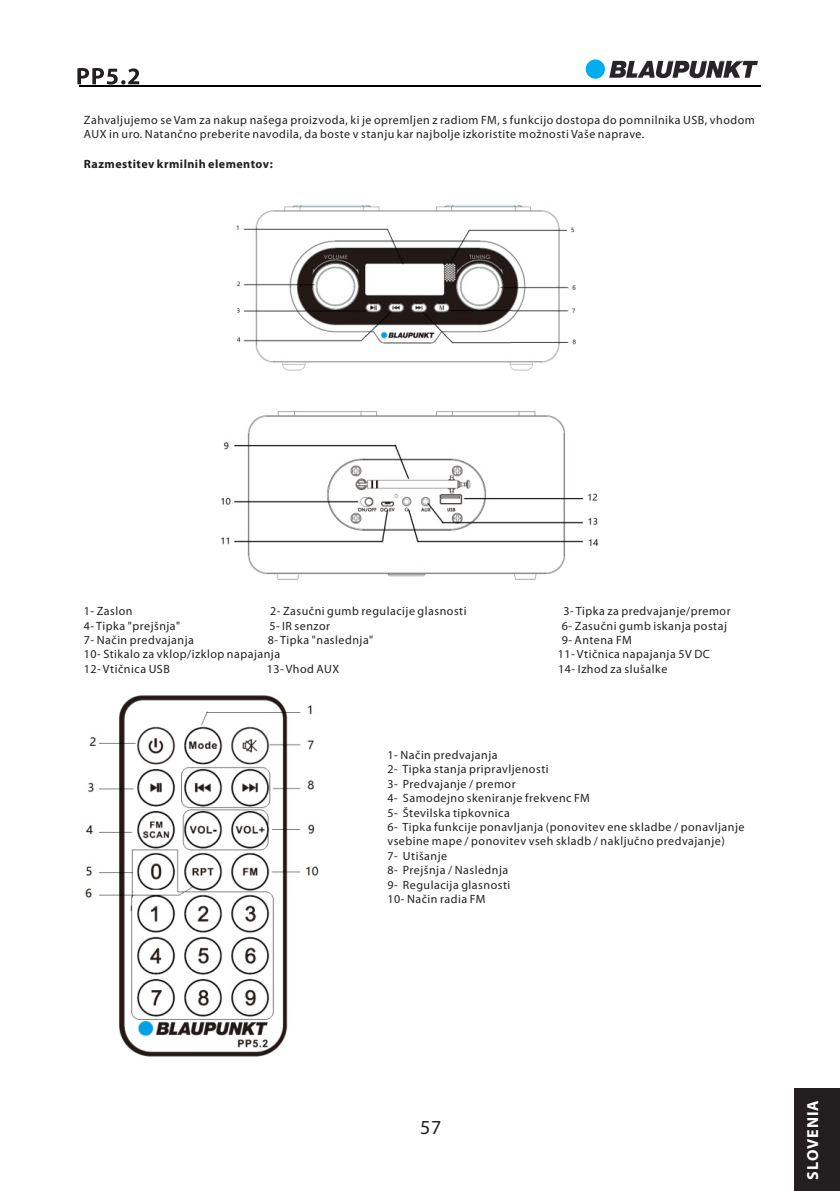
<style>
.page{position:relative;width:840px;height:1191px;background:#fff}
.page>*{position:absolute;margin:0;border:0;box-sizing:border-box;transform-origin:0 0}
.t1{font:20px "Myriad Pro";color:#231f20}
.t2{font:700 16px "Myriad Pro";letter-spacing:.06em;color:#fff}
.t3{font:12px/14.4px "Myriad Pro";letter-spacing:.04em;color:#231f20}
.t4{font:700 12px "Myriad Pro";letter-spacing:.04em;color:#231f20}
</style>
<div class="page">
<hr style="left:79px;top:86px;width:681px;height:1px;background:#000">
<div style="left:585px;top:59px;width:19px;height:20px;background:#00aeef;border-radius:50%"></div>
<svg style="left:609px;top:61px;width:148px;height:17px"></svg>
<img style="left:236px;top:204px;width:340px;height:167px">
<img style="left:221px;top:411px;width:378px;height:169px">
<img style="left:85px;top:695px;width:234px;height:362px">
<div style="left:794px;top:1089px;width:45px;height:102px;background:#231f20"></div>
<svg style="left:77px;top:68px;width:62px;height:17px"></svg>
<p class="t3" style="left:84px;top:113px;width:672px">Zahvaljujemo se Vam za nakup našega proizvoda, ki je opremljen z radiom FM, s funkcijo dostopa do pomnilnika USB, vhodom<br>AUX in uro. Natančno preberite navodila, da boste v stanju kar najbolje izkoristite možnosti Vaše naprave.</p>
<p class="t4" style="left:84px;top:159px;width:190px">Razmestitev krmilnih elementov:</p>
<p class="t3" style="left:84px;top:605px;width:50px">1- Zaslon</p>
<p class="t3" style="left:270px;top:605px;width:198px">2- Zasučni gumb regulacije glasnosti</p>
<p class="t3" style="left:563px;top:605px;width:169px">3- Tipka za predvajanje/premor</p>
<p class="t3" style="left:84px;top:619px;width:98px">4- Tipka "prejšnja"</p>
<p class="t3" style="left:269px;top:619px;width:62px">5- IR senzor</p>
<p class="t3" style="left:561px;top:619px;width:166px">6- Zasučni gumb iskanja postaj</p>
<p class="t3" style="left:84px;top:633px;width:112px">7- Način predvajanja</p>
<p class="t3" style="left:268px;top:633px;width:107px">8- Tipka "naslednja"</p>
<p class="t3" style="left:561px;top:633px;width:72px">9- Antena FM</p>
<p class="t3" style="left:84px;top:648px;width:198px">10- Stikalo za vklop/izklop napajanja</p>
<p class="t3" style="left:557px;top:648px;width:153px">11- Vtičnica napajanja 5V DC</p>
<p class="t3" style="left:84px;top:662px;width:88px">12- Vtičnica USB</p>
<p class="t3" style="left:266px;top:662px;width:74px">13- Vhod AUX</p>
<p class="t3" style="left:558px;top:662px;width:111px">14- Izhod za slušalke</p>
<p class="t3" style="left:387px;top:748px;width:358px">1- Način predvajanja<br>2- Tipka stanja pripravljenosti<br>3- Predvajanje / premor<br>4- Samodejno skeniranje frekvenc FM<br>5- Številska tipkovnica<br>6- Tipka funkcije ponavljanja (ponovitev ene skladbe / ponavljanje vsebine mape / ponovitev vseh skladb / naključno predvajanje)<br>7- Utišanje<br>8- Prejšnja / Naslednja<br>9- Regulacija glasnosti<br>10- Način radia FM</p>
<h1 class="t1" style="left:420px;top:1119px;width:23px">57</h1>
<h2 class="t2" style="left:805px;top:1179px;width:81px;rotate:-90deg">SLOVENIA</h2>
</div>
